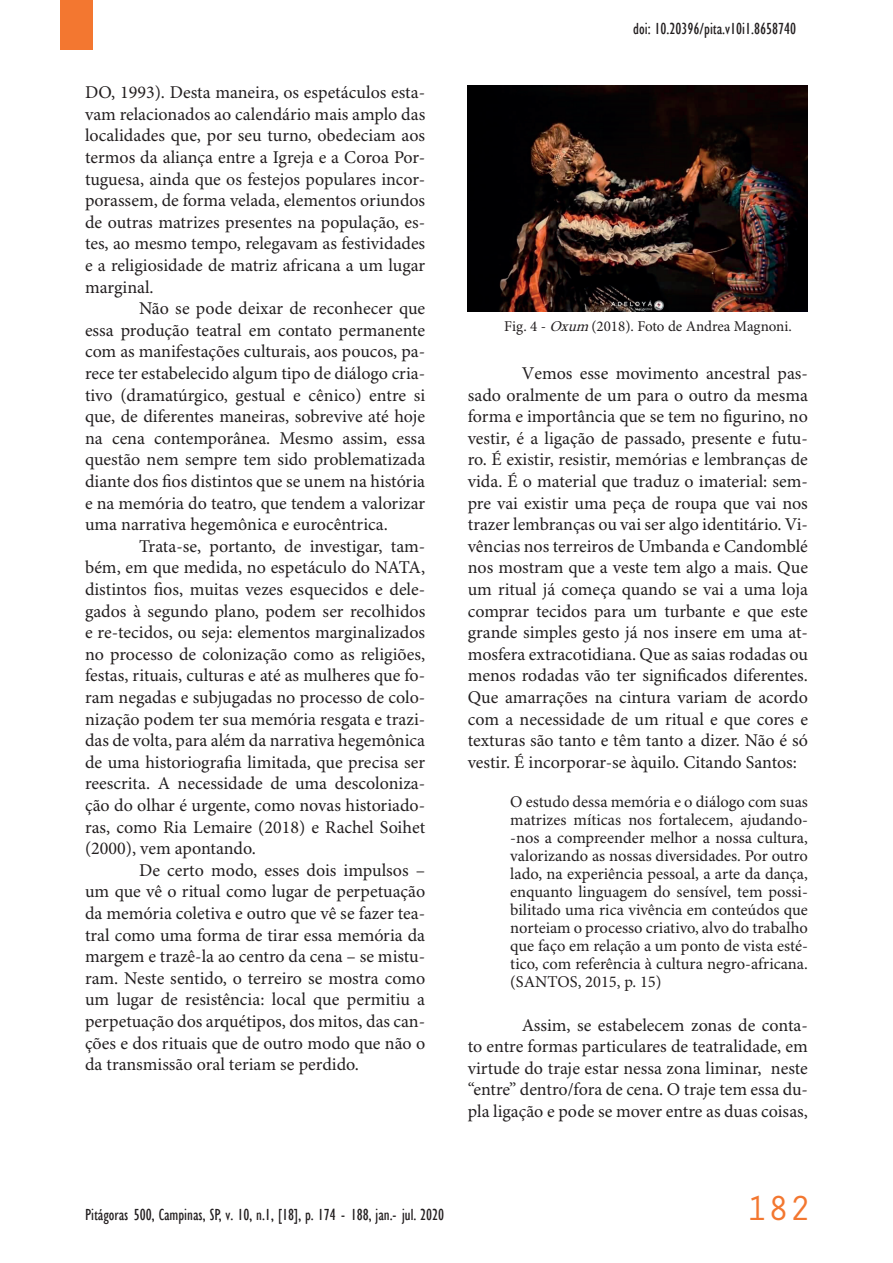
<style>
.page{position:relative;width:893px;height:1263px;background:#fff}
.page>*{position:absolute;margin:0;border:0;box-sizing:border-box;transform-origin:0 0}
.t1{font:36px "Orator Std";color:#f37730}
.t2{font:18px/21.6px "Minion Pro";color:#231f20;text-align:justify}
.t3{font:16.5px/18px "Minion Pro";color:#231f20;text-align:justify}
.t4{font:condensed 16.5px "Gill Sans";color:#231f20}
.t5{font:15px "Minion Pro";color:#231f20}
.s1{font-style:italic}
</style>
<div class="page">
<div style="left:60px;top:0;width:32px;height:50px;background:#f37730"></div>
<img style="left:468px;top:85px;width:340px;height:227px">
<p class="t2" style="left:85px;top:82px;width:342px">DO, 1993). Desta maneira, os espetáculos esta&shy;vam relacionados ao calendário mais amplo das localidades que, por seu turno, obedeciam aos termos da aliança entre a Igreja e a Coroa Por&shy;tuguesa, ainda que os festejos populares incor&shy;porassem, de forma velada, elementos oriundos de outras matrizes presentes na população, es&shy;tes, ao mesmo tempo, relegavam as festividades e a religiosidade de matriz africana a um lugar marginal.</p>
<p class="t2" style="left:85px;top:298px;width:342px;text-indent:54px">Não se pode deixar de reconhecer que essa produção teatral em contato permanente com as manifestações culturais, aos poucos, pa&shy;rece ter estabelecido algum tipo de diálogo cria&shy;tivo (dramatúrgico, gestual e cênico) entre si que, de diferentes maneiras, sobrevive até hoje na cena contemporânea. Mesmo assim, essa questão nem sempre tem sido problematizada diante dos fios distintos que se unem na história e na memória do teatro, que tendem a valorizar uma narrativa hegemônica e eurocêntrica.</p>
<p class="t2" style="left:85px;top:536px;width:342px;text-indent:54px">Trata-se, portanto, de investigar, tam&shy;bém, em que medida, no espetáculo do NATA, distintos fios, muitas vezes esquecidos e dele&shy;gados à segundo plano, podem ser recolhidos e re-tecidos, ou seja: elementos marginalizados no processo de colonização como as religiões, festas, rituais, culturas e até as mulheres que fo&shy;ram negadas e subjugadas no processo de colo&shy;nização podem ter sua memória resgata e trazi&shy;das de volta, para além da narrativa hegemônica de uma historiografia limitada, que precisa ser reescrita. A necessidade de uma descoloniza&shy;ção do olhar é urgente, como novas historiado&shy;ras, como Ria Lemaire (2018) e Rachel Soihet (2000), vem apontando.</p>
<p class="t2" style="left:85px;top:860px;width:342px;text-indent:54px">De certo modo, esses dois impulsos – um que vê o ritual como lugar de perpetuação da memória coletiva e outro que vê se fazer tea&shy;tral como uma forma de tirar essa memória da margem e trazê-la ao centro da cena – se mistu&shy;ram. Neste sentido, o terreiro se mostra como um lugar de resistência: local que permitiu a perpetuação dos arquétipos, dos mitos, das can&shy;ções e dos rituais que de outro modo que não o da transmissão oral teriam se perdido.</p>
<p class="t4" style="left:633px;top:19px;width:164px">doi: 10.20396/pita.v10i1.8658740</p>
<p class="t5" style="left:504px;top:317px;width:289px">Fig. 4 - <span class="s1">Oxum</span> (2018). Foto de Andrea Magnoni.</p>
<p class="t2" style="left:468px;top:363px;width:342px;text-indent:54px">Vemos esse movimento ancestral pas&shy;sado oralmente de um para o outro da mesma forma e importância que se tem no figurino, no vestir, é a ligação de passado, presente e futu&shy;ro. É existir, resistir, memórias e lembranças de vida. É o material que traduz o imaterial: sem&shy;pre vai existir uma peça de roupa que vai nos trazer lembranças ou vai ser algo identitário. Vi&shy;vências nos terreiros de Umbanda e Candomblé nos mostram que a veste tem algo a mais. Que um ritual já começa quando se vai a uma loja comprar tecidos para um turbante e que este grande simples gesto já nos insere em uma at&shy;mosfera extracotidiana. Que as saias rodadas ou menos rodadas vão ter significados diferentes.<br>Que amarrações na cintura variam de acordo com a necessidade de um ritual e que cores e texturas são tanto e têm tanto a dizer. Não é só vestir. É incorporar-se àquilo. Citando Santos:</p>
<p class="t3" style="left:510px;top:794px;width:299px">O estudo dessa memória e o diálogo com suas matrizes míticas nos fortalecem, ajudando--nos a compreender melhor a nossa cultura, valorizando as nossas diversidades. Por outro lado, na experiência pessoal, a arte da dança, enquanto linguagem do sensível, tem possi&shy;bilitado uma rica vivência em conteúdos que norteiam o processo criativo, alvo do trabalho que faço em relação a um ponto de vista esté&shy;tico, com referência à cultura negro-africana. (SANTOS, 2015, p. 15)</p>
<p class="t2" style="left:468px;top:1015px;width:342px;text-indent:54px">Assim, se estabelecem zonas de conta&shy;to entre formas particulares de teatralidade, em virtude do traje estar nessa zona liminar, neste “entre” dentro/fora de cena. O traje tem essa du&shy;pla ligação e pode se mover entre as duas coisas,</p>
<p class="t4" style="left:85px;top:1205px;width:361px">Pitágoras 500, Campinas, SP, v. 10, n.1, [18], p. 174 - 188, jan.- jul. 2020</p>
<h1 class="t1" style="left:746px;top:1182px;width:66px">182</h1>
</div>
